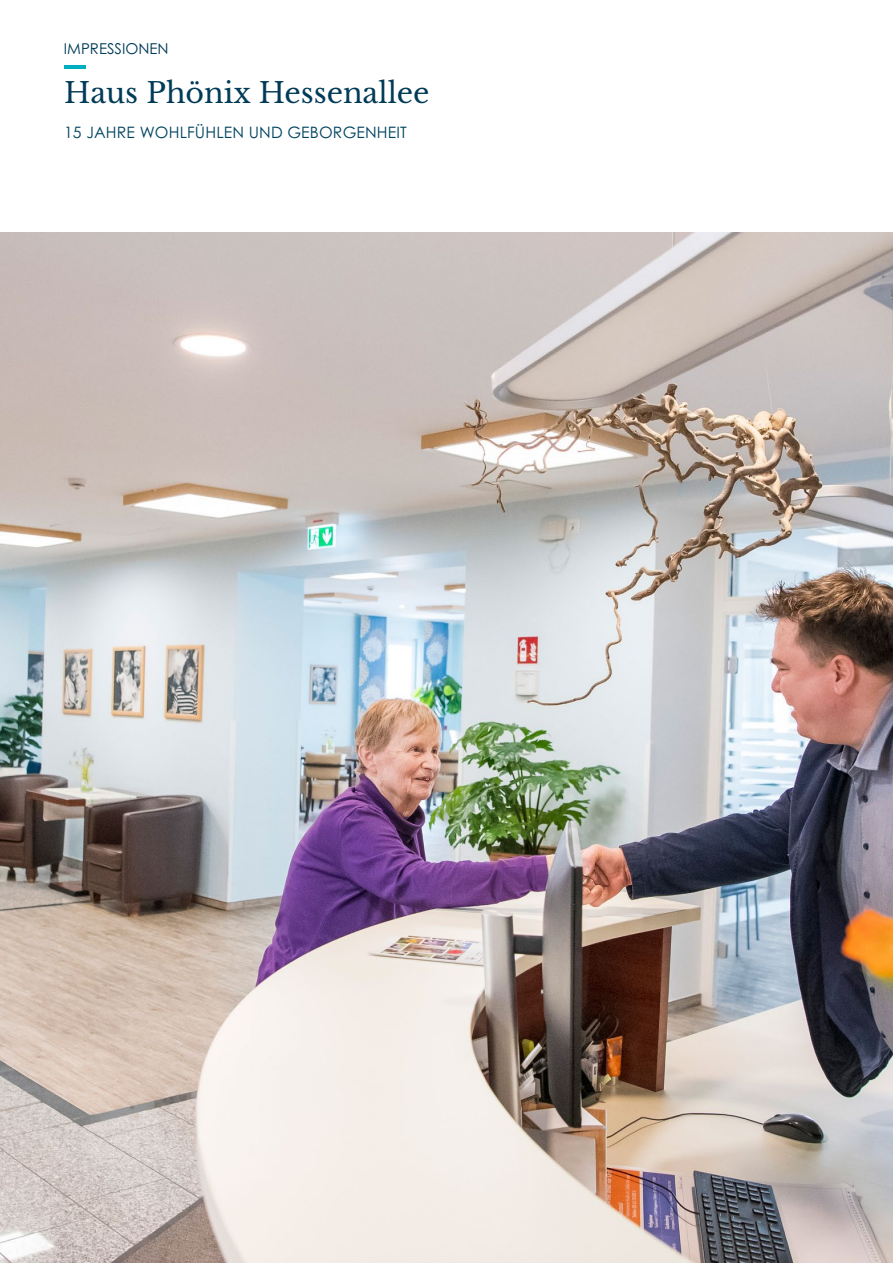
<style>
.page{position:relative;width:893px;height:1263px;background:#fff}
.page>*{position:absolute;margin:0;border:0;box-sizing:border-box;transform-origin:0 0}
.t1{font:28.5px "Libre Baskerville";color:#003b57}
.t2{font:15.75px "Century Gothic Pro";letter-spacing:.01em;color:#004460}
.t3{font:15px "Century Gothic Pro";color:#003b57}
</style>
<div class="page">
<hr style="left:64px;top:65px;width:22px;height:4px;background:#00aec2">
<img style="left:0;top:232px;width:893px;height:1031px">
<p class="t3" style="left:64px;top:39px;width:106px">IMPRESSIONEN</p>
<h1 class="t1" style="left:64px;top:75px;width:367px">Haus Phönix Hessenallee</h1>
<p class="t2" style="left:64px;top:123px;width:344px">15 JAHRE WOHLFÜHLEN UND GEBORGENHEIT</p>
</div>
